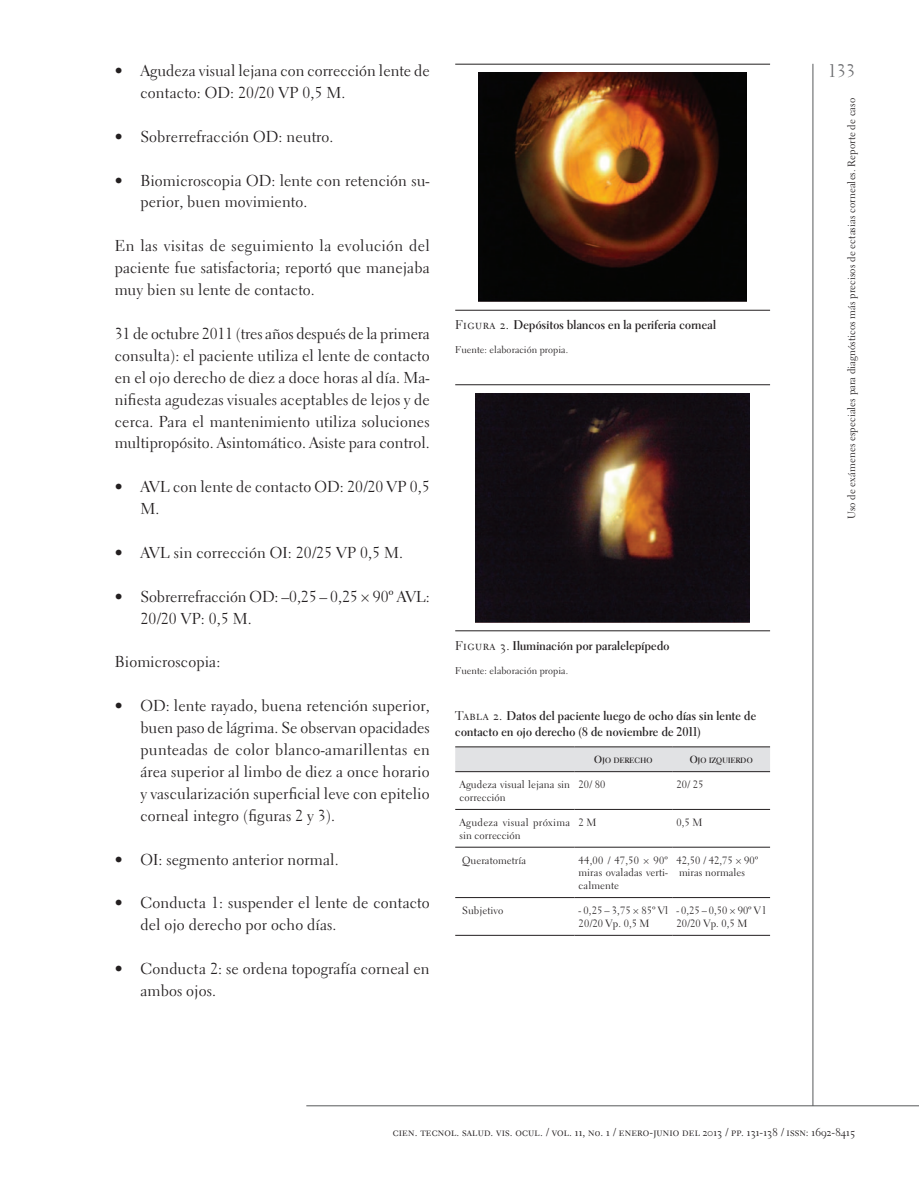
<style>
.page{position:relative;width:919px;height:1191px;background:#fff}
.page>*{position:absolute;margin:0;border:0;box-sizing:border-box;transform-origin:0 0}
.t1{font:18px "Electra LH";color:#6c6d70}
.t2{font:15.75px/21.9px "Electra LH";letter-spacing:.01em;color:#231f20}
.t3{font:12.75px/16.2px "Electra LH Bold Display";letter-spacing:.025em;color:#231f20}
.t4{font:11.25px "Electra LH Regular SC";letter-spacing:.01em;color:#231f20}
.t5{font:10.5px/12.6px "Electra LH";letter-spacing:.01em;color:#231f20}
.t6{font:10.5px/12.6px "Electra LH";letter-spacing:.03em;color:#231f20}
.t7{font:9.9px "Electra LH";letter-spacing:.01em;color:#231f20}
.t8{font:7.8px "Electra LH Bold Display";letter-spacing:.035em;color:#231f20}
.s1{font-family:"Electra LH Regular SC"}
.s2{font-size:10.5px}
.s3{font-family:"Electra LH"}
</style>
<div class="page">
<hr style="left:812px;top:64px;width:1px;height:1042px;background:#57585a">
<hr style="left:306px;top:1105px;width:612px;height:1px;background:#57585a">
<div style="left:455px;top:747px;width:315px;height:24px;background:#e1e2e4"></div>
<hr style="left:455px;top:746px;width:119px;height:1px;background:#231f20">
<hr style="left:574px;top:746px;width:98px;height:1px;background:#231f20">
<hr style="left:672px;top:746px;width:98px;height:1px;background:#231f20">
<hr style="left:455px;top:771px;width:119px;height:1px;background:#231f20">
<hr style="left:574px;top:771px;width:98px;height:1px;background:#231f20">
<hr style="left:672px;top:771px;width:98px;height:1px;background:#231f20">
<hr style="left:455px;top:809px;width:119px;height:1px;background:#231f20">
<hr style="left:574px;top:809px;width:98px;height:1px;background:#231f20">
<hr style="left:672px;top:809px;width:98px;height:1px;background:#231f20">
<hr style="left:455px;top:847px;width:119px;height:1px;background:#231f20">
<hr style="left:574px;top:847px;width:98px;height:1px;background:#231f20">
<hr style="left:672px;top:847px;width:98px;height:1px;background:#231f20">
<hr style="left:455px;top:897px;width:119px;height:1px;background:#231f20">
<hr style="left:574px;top:897px;width:98px;height:1px;background:#231f20">
<hr style="left:672px;top:897px;width:98px;height:1px;background:#231f20">
<hr style="left:455px;top:935px;width:119px;height:1px;background:#231f20">
<hr style="left:574px;top:935px;width:98px;height:1px;background:#231f20">
<hr style="left:672px;top:935px;width:98px;height:1px;background:#231f20">
<hr style="left:455px;top:64px;width:315px;height:1px;background:#231f20">
<hr style="left:455px;top:310px;width:315px;height:1px;background:#231f20">
<img style="left:478px;top:73px;width:268px;height:229px">
<hr style="left:455px;top:384px;width:315px;height:1px;background:#231f20">
<hr style="left:455px;top:630px;width:315px;height:1px;background:#231f20">
<img style="left:476px;top:393px;width:273px;height:229px">
<p class="t2" style="left:140px;top:60px;width:291px;text-indent:-26px">• Agudeza visual lejana con corrección lente de contacto: OD: 20/20 VP 0,5 M.</p>
<p class="t2" style="left:115px;top:125px;width:220px">• Sobrerrefracción OD: neutro.</p>
<p class="t2" style="left:140px;top:169px;width:291px;text-indent:-25px">• Biomicroscopia OD: lente con retención su&shy;perior, buen movimiento.</p>
<p class="t2" style="left:115px;top:235px;width:316px;text-align:justify">En las visitas de seguimiento la evolución del paciente fue satisfactoria; reportó que manejaba muy bien su lente de contacto.</p>
<p class="t2" style="left:115px;top:322px;width:316px;text-align:justify">31 de octubre 2011 (tres años después de la primera consulta): el paciente utiliza el lente de contacto en el ojo derecho de diez a doce horas al día. Ma&shy;nifiesta agudezas visuales aceptables de lejos y de cerca. Para el mantenimiento utiliza soluciones multipropósito. Asintomático. Asiste para control.</p>
<p class="t2" style="left:140px;top:476px;width:291px;text-indent:-26px">• AVL con lente de contacto OD: 20/20 VP 0,5<br>M.</p>
<p class="t2" style="left:115px;top:541px;width:289px">• AVL sin corrección OI: 20/25 VP 0,5 M.</p>
<p class="t2" style="left:140px;top:585px;width:291px;text-indent:-26px">• Sobrerrefracción OD: –0,25 – 0,25 × 90º AVL:<br>20/20 VP: 0,5 M.</p>
<p class="t2" style="left:115px;top:651px;width:107px">Biomicroscopia:</p>
<p class="t2" style="left:140px;top:695px;width:291px;text-align:justify;text-indent:-26px">• OD: lente rayado, buena retención superior, buen paso de lágrima. Se observan opacidades punteadas de color blanco-amarillentas en área superior al limbo de diez a once horario y vascularización superficial leve con epitelio corneal integro (figuras 2 y 3).</p>
<p class="t2" style="left:115px;top:848px;width:225px">• OI: segmento anterior normal.</p>
<p class="t2" style="left:140px;top:892px;width:291px;text-indent:-25px">• Conducta 1: suspender el lente de contacto del ojo derecho por ocho días.</p>
<p class="t2" style="left:140px;top:957px;width:291px;text-indent:-26px">• Conducta 2: se ordena topografía corneal en ambos ojos.</p>
<p class="t3" style="left:455px;top:317px;width:262px"><span class="s1">Figura 2.</span> Depósitos blancos en la periferia corneal</p>
<p class="t7" style="left:455px;top:344px;width:114px">Fuente: elaboración propia.</p>
<p class="t3" style="left:455px;top:637px;width:216px"><span class="s1">Figura 3.</span> Iluminación por paralelepípedo</p>
<p class="t7" style="left:455px;top:664px;width:114px">Fuente: elaboración propia.</p>
<p class="t3" style="left:455px;top:708px;width:302px"><span class="s1">Tabla 2.</span> Datos del paciente luego de ocho días sin lente de contacto en ojo derecho (8 de noviembre de 2011)</p>
<p class="t8" style="left:594px;top:756px;width:59px"><span class="s2">O</span>JO DERECHO</p>
<p class="t8" style="left:689px;top:756px;width:64px"><span class="s2">O</span>JO IZQUIERDO</p>
<p class="t5" style="left:459px;top:778px;width:112px">Agudeza visual lejana sin corrección</p>
<p class="t5" style="left:578px;top:778px;width:28px">20/ 80</p>
<p class="t5" style="left:676px;top:778px;width:28px">20/ 25</p>
<p class="t6" style="left:459px;top:816px;width:112px">Agudeza visual próxima sin corrección</p>
<p class="t5" style="left:578px;top:816px;width:19px">2 M</p>
<p class="t5" style="left:676px;top:816px;width:27px">0,5 M</p>
<p class="t5" style="left:462px;top:854px;width:65px">Queratometría</p>
<p class="t5" style="left:578px;top:854px;width:91px;text-align:justify">44,00 / 47,50 × 90º miras ovaladas verti&shy;calmente</p>
<p class="t5" style="left:676px;top:854px;width:83px">42,50 / 42,75 × 90º miras normales</p>
<p class="t5" style="left:462px;top:904px;width:43px">Subjetivo</p>
<p class="t5" style="left:578px;top:904px;width:91px">- 0,25 – 3,75 × 85º Vl<br>20/20 Vp. 0,5 M</p>
<p class="t5" style="left:676px;top:904px;width:91px">- 0,25 – 0,50 × 90º V l<br>20/20 Vp. 0,5 M</p>
<p class="t1" style="left:827px;top:60px;width:29px">133</p>
<p class="t5" style="left:845px;top:519px;width:423px;rotate:-90deg">Uso de exámenes especiales para diagnósticos más precisos de ectasias corneales. Reporte de caso</p>
<p class="t4" style="left:392px;top:1125px;width:464px">cien. tecnol. salud. vis. ocul. / vol. 11, n<span class="s3">o</span>. 1 / enero-junio del 2013 / pp. 131-138 / issn: 1692-8415</p>
</div>
